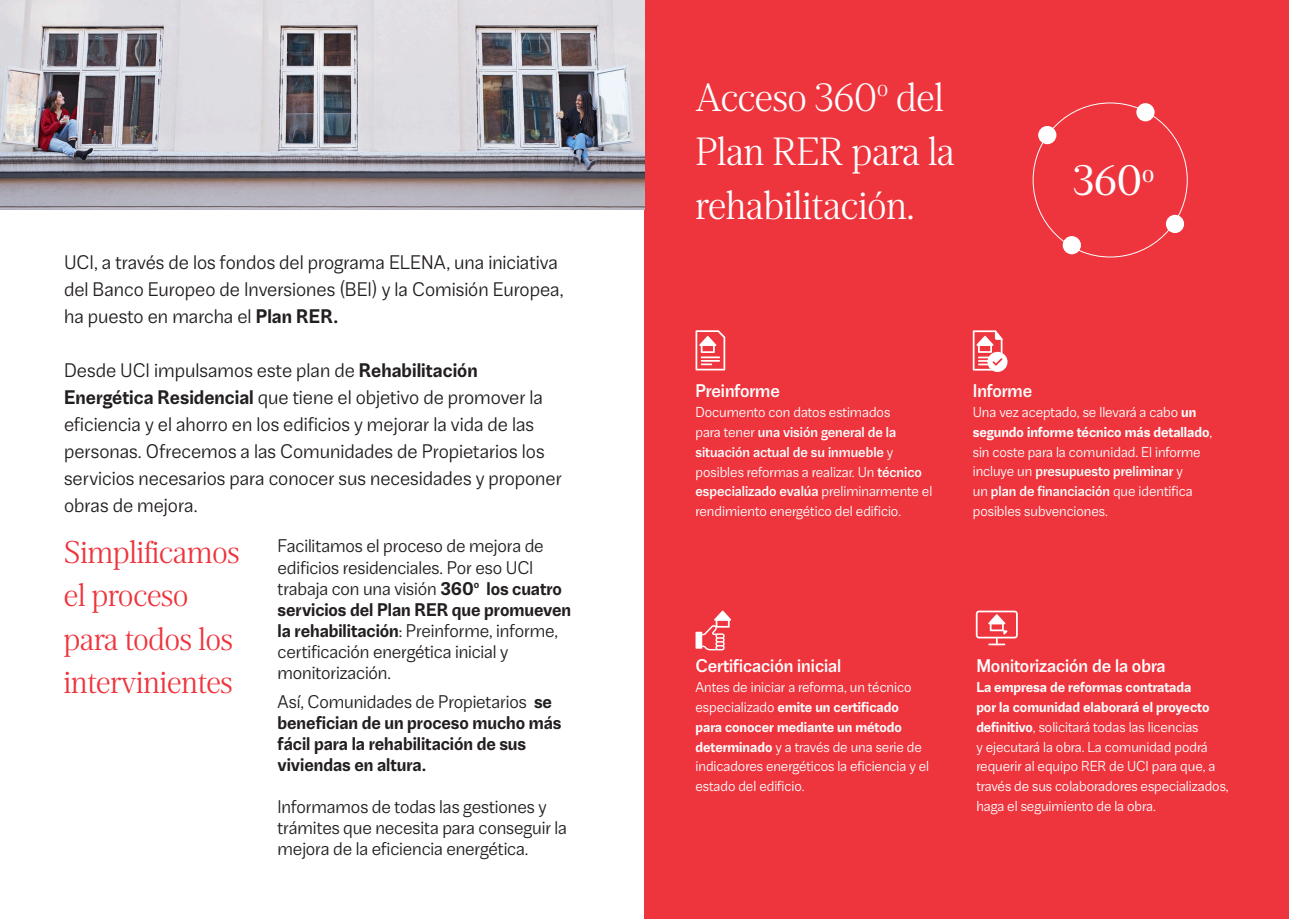
<style>
.page{position:relative;width:1289px;height:919px;background:#fff}
.page>*{position:absolute;margin:0;border:0;box-sizing:border-box;transform-origin:0 0}
.t1{font:300 45px/54px "Jornada News";color:#fff}
.t2{font:40.5px "Jornada News";color:#fff}
.t3{font:300 36px/43.2px "Jornada News";color:#ee343d}
.t4{font:300 22.5px/27px "Jornada Sans";color:#231f20}
.t5{font:300 21px/21px "Jornada Sans";letter-spacing:-.005em;color:#231f20}
.t6{font:700 21px/21px "Jornada Sans";letter-spacing:-.005em;color:#231f20}
.t7{font:500 21px "Jornada Sans";color:#fff}
.t8{font:300 16.5px/19.8px "Jornada Sans";color:#fff}
.s1{font-weight:700}
.s2{font-weight:300}
.s3{font-weight:500}
</style>
<div class="page">
<div style="left:644px;top:0;width:644px;height:918px;background:#ee343d"></div>
<svg style="left:700px;top:610px;width:31px;height:40px"></svg>
<div style="left:695px;top:631px;width:7px;height:17px;background:#fff"></div>
<svg style="left:695px;top:330px;width:30px;height:40px"></svg>
<svg style="left:972px;top:330px;width:35px;height:42px"></svg>
<div style="left:1038px;top:126px;width:18px;height:18px;background:#fff;border-radius:50%"></div>
<div style="left:1136px;top:103px;width:18px;height:18px;background:#fff;border-radius:50%"></div>
<div style="left:1165px;top:215px;width:19px;height:18px;background:#fff;border-radius:50%"></div>
<div style="left:1062px;top:236px;width:18px;height:18px;background:#fff;border-radius:50%"></div>
<svg style="left:975px;top:610px;width:42px;height:35px"></svg>
<img style="left:0;top:0;width:644px;height:209px">
<h3 class="t4" style="left:64px;top:249px;width:501px">UCI, a través de los fondos del programa ELENA, una iniciativa del Banco Europeo de Inversiones (BEI) y la Comisión Europea, ha puesto en marcha el <span class="s1">Plan RER.</span></h3>
<p class="t4" style="left:64px;top:357px;width:499px">Desde UCI impulsamos este plan de <span class="s1">Rehabilitación Energética Residencial</span> que tiene el objetivo de promover la eficiencia y el ahorro en los edificios y mejorar la vida de las personas. Ofrecemos a las Comunidades de Propietarios los servicios necesarios para conocer sus necesidades y proponer obras de mejora.</p>
<p class="t5" style="left:277px;top:536px;width:295px">Facilitamos el proceso de mejora de edificios residenciales. Por eso UCI trabaja con una visión <span class="s1">360</span><sup>o</sup> <span class="s1">los cuatro servicios del Plan RER que promueven la rehabilitación</span>: Preinforme, informe, certificación energética inicial y monitorización.</p>
<p class="t6" style="left:277px;top:691px;width:285px"><span class="s2">Así, Comunidades de Propietarios</span> se benefician de un proceso mucho más fácil para la rehabilitación de sus viviendas en altura.</p>
<p class="t5" style="left:277px;top:797px;width:291px">Informamos de todas las gestiones y trámites que necesita para conseguir la mejora de la eficiencia energética.</p>
<h3 class="t3" style="left:64px;top:532px;width:177px">Simplificamos el proceso para todos los intervinientes</h3>
<h1 class="t1" style="left:695px;top:72px;width:261px">Acceso 360<sup>o</sup> del<br>Plan RER para la rehabilitación.</h1>
<h2 class="t2" style="left:1073px;top:155px;width:83px">360<sup>o</sup></h2>
<p class="t7" style="left:695px;top:380px;width:86px">Preinforme</p>
<p class="t8" style="left:695px;top:403px;width:238px">Documento con datos estimados<br>para tener <span class="s3">una visión general de la situación actual de su inmueble</span> y posibles reformas a realizar. Un <span class="s3">técnico especializado evalúa</span> preliminarmente el rendimiento energético del edificio.</p>
<p class="t7" style="left:972px;top:380px;width:61px">Informe</p>
<p class="t8" style="left:972px;top:403px;width:241px">Una vez aceptado, se llevará a cabo <span class="s1">un segundo informe técnico más detallado</span>, sin coste para la comunidad. El informe incluye un <span class="s3">presupuesto preliminar</span> y<br>un <span class="s3">plan de financiación</span> que identifica posibles subvenciones.</p>
<p class="t7" style="left:695px;top:655px;width:147px">Certificación inicial</p>
<p class="t8" style="left:695px;top:677px;width:235px">Antes de iniciar a reforma, un técnico especializado <span class="s1">emite un certificado para conocer mediante un método determinado</span> y a través de una serie de indicadores energéticos la eficiencia y el estado del edificio.</p>
<p class="t7" style="left:976px;top:655px;width:191px">Monitorización de la obra</p>
<p class="t8" style="left:976px;top:677px;width:254px"><span class="s1">La empresa de reformas contratada<br>por la comunidad elaborará el proyecto definitivo</span>, solicitará todas las licencias<br>y ejecutará la obra. La comunidad podrá requerir al equipo RER de UCI para que, a través de sus colaboradores especializados, haga el seguimiento de la obra.</p>
</div>
